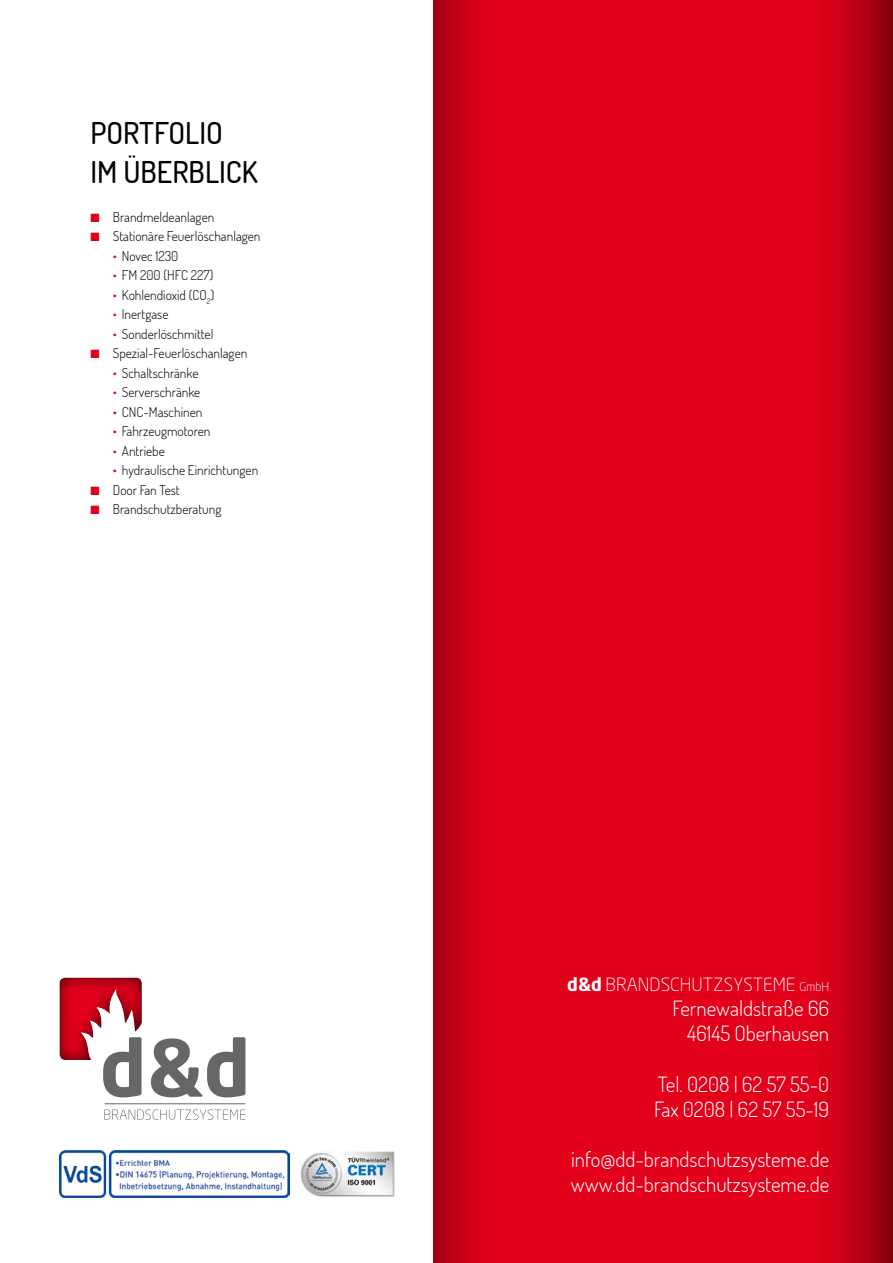
<style>
.page{position:relative;width:893px;height:1263px;background:#fff}
.page>*{position:absolute;margin:0;border:0;box-sizing:border-box;transform-origin:0 0}
.t1{font:500 30px/39px "Dosis";color:#000}
.t2{font:300 21px/25.2px "Dosis";color:#fff}
.t3{font:300 18px "Neo Sans";color:#fff}
.t4{font:300 13.5px "Dosis";color:#000}
.s1{color:#e2001a}
.s2{font-weight:700}
.s3{font-size:12px}
</style>
<div class="page">
<div style="left:433px;top:0;width:460px;height:1263px;background:#000;opacity:.75"></div>
<svg style="left:151px;top:1037px;width:94px;height:60px"></svg>
<svg style="left:60px;top:978px;width:82px;height:119px"></svg>
<svg style="left:104px;top:1109px;width:141px;height:11px"></svg>
<hr style="left:105px;top:1103px;width:140px;height:1px;background:#000">
<img style="left:300px;top:1151px;width:95px;height:45px">
<img style="left:60px;top:1150px;width:229px;height:47px">
<h1 class="t1" style="left:90px;top:112px;width:169px">PORTFOLIO<br>IM ÜBERBLICK</h1>
<p class="t4" style="left:90px;top:208px;width:125px"><span class="s1">■</span> Brandmeldeanlagen</p>
<p class="t4" style="left:90px;top:227px;width:172px"><span class="s1">■</span> Stationäre Feuerlöschanlagen</p>
<p class="t4" style="left:113px;top:247px;width:67px"><span class="s1">•</span> Novec 1230</p>
<p class="t4" style="left:113px;top:266px;width:102px"><span class="s1">•</span> FM 200 (HFC 227)</p>
<p class="t4" style="left:113px;top:286px;width:103px"><span class="s1">•</span> Kohlendioxid (CO<sub>2</sub>)</p>
<p class="t4" style="left:113px;top:305px;width:57px"><span class="s1">•</span> Inertgase</p>
<p class="t4" style="left:113px;top:325px;width:102px"><span class="s1">•</span> Sonderlöschmittel</p>
<p class="t4" style="left:90px;top:344px;width:158px"><span class="s1">■</span> Spezial-Feuerlöschanlagen</p>
<p class="t4" style="left:113px;top:364px;width:87px"><span class="s1">•</span> Schaltschränke</p>
<p class="t4" style="left:113px;top:383px;width:89px"><span class="s1">•</span> Serverschränke</p>
<p class="t4" style="left:113px;top:403px;width:91px"><span class="s1">•</span> CNC-Maschinen</p>
<p class="t4" style="left:113px;top:422px;width:99px"><span class="s1">•</span> Fahrzeugmotoren</p>
<p class="t4" style="left:113px;top:442px;width:53px"><span class="s1">•</span> Antriebe</p>
<p class="t4" style="left:113px;top:461px;width:147px"><span class="s1">•</span> hydraulische Einrichtungen</p>
<p class="t4" style="left:90px;top:481px;width:91px"><span class="s1">■</span> Door Fan Test</p>
<p class="t4" style="left:90px;top:500px;width:133px"><span class="s1">■</span> Brandschutzberatung</p>
<h3 class="t3" style="left:567px;top:976px;width:261px"><span class="s2">d&amp;d</span> BRANDSCHUTZSYSTEME <span class="s3">GMBH</span></h3>
<h2 class="t2" style="left:672px;top:995px;width:158px;text-align:right">Fernewaldstraße 66<br>46145 Oberhausen</h2>
<h2 class="t2" style="left:654px;top:1071px;width:177px">Tel. 0208 | 62 57 55-0<br>Fax 0208 | 62 57 55-19</h2>
<h2 class="t2" style="left:571px;top:1146px;width:260px">info@dd-brandschutzsysteme.de www.dd-brandschutzsysteme.de</h2>
</div>
